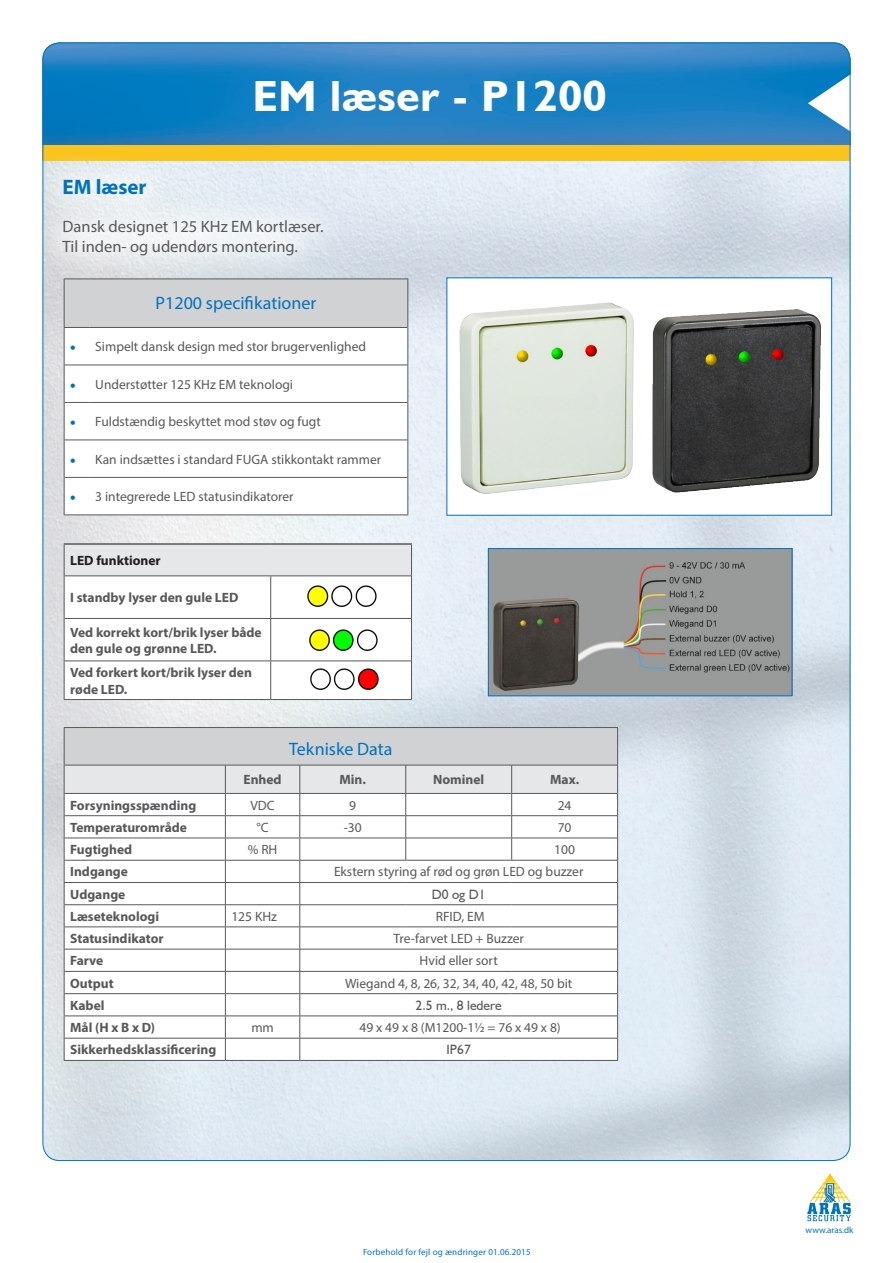
<style>
.page{position:relative;width:893px;height:1263px;background:#fff}
.page>*{position:absolute;margin:0;border:0;box-sizing:border-box;transform-origin:0 0}
.Titel_productgroep_i{font:700 43.5px "Humanist 521 BT";letter-spacing:.02em;color:#fff}
.Titel_specs{font:700 21px "Myriad Pro";color:#0072bc}
.Bodytekst{font:18px "Myriad Pro";color:#0072bc}
.Bodytekst-2{font:16.5px "Myriad Pro";color:#57585a}
.t1{font:700 16.5px "Myriad Pro";color:#0072bc}
.Bodytekst-3{font:13.5px "Myriad Pro";color:#57585a}
.Bodytekst-4{font:700 13.5px/16.5px "Myriad Pro";color:#57585a}
.Bodytekst-5{font:13.5px "Humanist 521 BT";color:#57585a}
.Bodytekst-6{font:700 13.5px "Myriad Pro";color:#231f20}
.Bodytekst-7{font:9px "Myriad Pro";letter-spacing:.02em;color:#0072bc}
.Bodytekst-8{font:9px "Myriad Pro";color:#0072bc}
</style>
<div class="page">
<svg style="left:807px;top:1174px;width:44px;height:47px"></svg>
<img style="left:43px;top:161px;width:807px;height:999px">
<img style="left:43px;top:43px;width:807px;height:102px">
<div style="left:43px;top:145px;width:807px;height:16px;background:#fac41e"></div>
<svg style="left:808px;top:71px;width:43px;height:64px"></svg>
<div style="left:64px;top:544px;width:347px;height:32px;background:#e6e7e9"></div>
<svg style="left:65px;top:576px;width:346px;height:123px"></svg>
<hr style="left:411px;top:545px;width:1px;height:31px;background:#57585a">
<hr style="left:411px;top:576px;width:1px;height:42px;background:#57585a">
<hr style="left:411px;top:618px;width:1px;height:43px;background:#57585a">
<hr style="left:411px;top:661px;width:1px;height:38px;background:#57585a">
<hr style="left:271px;top:575px;width:140px;height:1px;background:#57585a">
<hr style="left:270px;top:576px;width:1px;height:42px;background:#57585a">
<hr style="left:271px;top:618px;width:140px;height:1px;background:#57585a">
<hr style="left:270px;top:619px;width:1px;height:41px;background:#57585a">
<hr style="left:270px;top:661px;width:1px;height:38px;background:#57585a">
<hr style="left:65px;top:575px;width:206px;height:1px;background:#57585a">
<hr style="left:65px;top:618px;width:206px;height:1px;background:#57585a">
<hr style="left:64px;top:543px;width:207px;height:2px;background:#57585a">
<hr style="left:271px;top:543px;width:141px;height:2px;background:#57585a">
<hr style="left:64px;top:545px;width:1px;height:31px;background:#57585a">
<hr style="left:64px;top:576px;width:1px;height:42px;background:#57585a">
<hr style="left:64px;top:618px;width:1px;height:43px;background:#57585a">
<hr style="left:64px;top:661px;width:1px;height:38px;background:#57585a">
<hr style="left:65px;top:660px;width:206px;height:1px;background:#57585a">
<hr style="left:271px;top:660px;width:140px;height:1px;background:#57585a">
<hr style="left:64px;top:699px;width:207px;height:1px;background:#57585a">
<hr style="left:271px;top:699px;width:141px;height:1px;background:#57585a">
<img style="left:303px;top:582px;width:76px;height:30px">
<img style="left:304px;top:625px;width:77px;height:31px">
<img style="left:305px;top:665px;width:77px;height:30px">
<svg style="left:42px;top:152px;width:307px;height:129px;fill:#e6ecf1"></svg>
<div style="left:64px;top:279px;width:344px;height:48px;background:#d1d2d4"></div>
<svg style="left:65px;top:328px;width:342px;height:186px"></svg>
<hr style="left:64px;top:279px;width:1px;height:48px;background:#57585a">
<hr style="left:407px;top:279px;width:1px;height:48px;background:#57585a">
<hr style="left:407px;top:327px;width:1px;height:38px;background:#57585a">
<hr style="left:407px;top:365px;width:1px;height:37px;background:#57585a">
<hr style="left:407px;top:402px;width:1px;height:38px;background:#57585a">
<hr style="left:407px;top:440px;width:1px;height:37px;background:#57585a">
<hr style="left:407px;top:477px;width:1px;height:37px;background:#57585a">
<hr style="left:89px;top:514px;width:319px;height:1px;background:#57585a">
<hr style="left:89px;top:327px;width:318px;height:1px;background:#57585a">
<hr style="left:89px;top:365px;width:318px;height:1px;background:#57585a">
<hr style="left:89px;top:402px;width:318px;height:1px;background:#57585a">
<hr style="left:89px;top:439px;width:318px;height:1px;background:#57585a">
<hr style="left:89px;top:477px;width:318px;height:1px;background:#57585a">
<svg style="left:64px;top:279px;width:25px;height:1px"></svg>
<hr style="left:89px;top:279px;width:319px;height:1px;background:#57585a">
<svg style="left:64px;top:327px;width:25px;height:1px"></svg>
<svg style="left:65px;top:365px;width:24px;height:1px"></svg>
<svg style="left:65px;top:402px;width:24px;height:1px"></svg>
<svg style="left:65px;top:439px;width:24px;height:1px"></svg>
<svg style="left:65px;top:477px;width:24px;height:1px"></svg>
<svg style="left:64px;top:514px;width:25px;height:1px"></svg>
<hr style="left:64px;top:328px;width:1px;height:37px;background:#57585a">
<hr style="left:64px;top:365px;width:1px;height:37px;background:#57585a">
<hr style="left:64px;top:402px;width:1px;height:38px;background:#57585a">
<hr style="left:64px;top:440px;width:1px;height:37px;background:#57585a">
<hr style="left:64px;top:477px;width:1px;height:37px;background:#57585a">
<div style="left:64px;top:727px;width:554px;height:38px;background:#d1d2d4"></div>
<hr style="left:225px;top:1060px;width:75px;height:1px;background:#57585a">
<hr style="left:300px;top:1060px;width:106px;height:1px;background:#57585a">
<hr style="left:406px;top:1060px;width:106px;height:1px;background:#57585a">
<hr style="left:512px;top:1060px;width:106px;height:1px;background:#57585a">
<hr style="left:64px;top:1060px;width:161px;height:1px;background:#57585a">
<hr style="left:64px;top:727px;width:161px;height:1px;background:#57585a">
<hr style="left:64px;top:728px;width:1px;height:37px;background:#57585a">
<hr style="left:225px;top:727px;width:75px;height:1px;background:#57585a">
<hr style="left:300px;top:727px;width:106px;height:1px;background:#57585a">
<hr style="left:406px;top:727px;width:106px;height:1px;background:#57585a">
<hr style="left:512px;top:727px;width:106px;height:1px;background:#57585a">
<hr style="left:617px;top:728px;width:1px;height:37px;background:#57585a">
<svg style="left:64px;top:765px;width:554px;height:295px"></svg>
<div style="left:446px;top:277px;width:386px;height:239px;background:#fff;border:1px solid #0072bc"></div>
<img style="left:490px;top:550px;width:300px;height:144px">
<div style="left:488px;top:548px;width:304px;height:148px;border:1px solid #0072bc"></div>
<img style="left:459px;top:303px;width:175px;height:190px">
<img style="left:652px;top:309px;width:169px;height:183px">
<p class="Titel_productgroep_i" style="left:253px;top:69px;width:355px">EM læser - P1200</p>
<p class="Titel_specs" style="left:63px;top:174px;width:86px">EM læser</p>
<p class="Bodytekst-2" style="left:63px;top:216px;width:262px">Dansk designet 125 KHz EM kortlæser.</p>
<p class="Bodytekst-2" style="left:63px;top:236px;width:237px">Til inden- og udendørs montering.</p>
<p class="Bodytekst" style="left:156px;top:292px;width:162px">P1200 specifikationer</p>
<p class="t1" style="left:70px;top:336px;width:7px">•</p>
<p class="Bodytekst-3" style="left:95px;top:338px;width:272px">Simpelt dansk design med stor brugervenlighed</p>
<p class="t1" style="left:70px;top:374px;width:7px">•</p>
<p class="Bodytekst-3" style="left:95px;top:376px;width:199px">Understøtter 125 KHz EM teknologi</p>
<p class="t1" style="left:70px;top:411px;width:7px">•</p>
<p class="Bodytekst-3" style="left:95px;top:413px;width:227px">Fuldstændig beskyttet mod støv og fugt</p>
<p class="t1" style="left:70px;top:448px;width:7px">•</p>
<p class="Bodytekst-3" style="left:95px;top:451px;width:288px">Kan indsættes i standard FUGA stikkontakt rammer</p>
<p class="t1" style="left:70px;top:486px;width:7px">•</p>
<p class="Bodytekst-3" style="left:95px;top:488px;width:200px">3 integrerede LED statusindikatorer</p>
<p class="Bodytekst-6" style="left:70px;top:552px;width:92px">LED funktioner</p>
<p class="Bodytekst-4" style="left:70px;top:589px;width:170px">I standby lyser den gule LED</p>
<p class="Bodytekst-4" style="left:70px;top:623px;width:193px">Ved korrekt kort/brik lyser både den gule og grønne LED.</p>
<p class="Bodytekst-4" style="left:70px;top:664px;width:183px">Ved forkert kort/brik lyser den røde LED.</p>
<p class="Bodytekst" style="left:289px;top:737px;width:105px">Tekniske Data</p>
<p class="Bodytekst-4" style="left:243px;top:771px;width:40px">Enhed</p>
<p class="Bodytekst-4" style="left:339px;top:771px;width:28px">Min.</p>
<p class="Bodytekst-4" style="left:433px;top:771px;width:53px">Nominel</p>
<p class="Bodytekst-4" style="left:550px;top:771px;width:31px">Max.</p>
<p class="Bodytekst-4" style="left:70px;top:796px;width:128px">Forsyningsspænding</p>
<p class="Bodytekst-3" style="left:250px;top:797px;width:26px">VDC</p>
<p class="Bodytekst-3" style="left:349px;top:797px;width:8px">9</p>
<p class="Bodytekst-3" style="left:558px;top:797px;width:15px">24</p>
<p class="Bodytekst-4" style="left:70px;top:819px;width:118px">Temperaturområde</p>
<p class="Bodytekst-3" style="left:257px;top:819px;width:14px">°C</p>
<p class="Bodytekst-3" style="left:344px;top:819px;width:19px">-30</p>
<p class="Bodytekst-3" style="left:558px;top:819px;width:15px">70</p>
<p class="Bodytekst-4" style="left:70px;top:841px;width:64px">Fugtighed</p>
<p class="Bodytekst-3" style="left:248px;top:841px;width:31px">% RH</p>
<p class="Bodytekst-3" style="left:554px;top:841px;width:22px">100</p>
<p class="Bodytekst-4" style="left:70px;top:863px;width:59px">Indgange</p>
<p class="Bodytekst-3" style="left:334px;top:863px;width:251px">Ekstern styring af rød og grøn LED og buzzer</p>
<p class="Bodytekst-4" style="left:70px;top:885px;width:57px">Udgange</p>
<p class="Bodytekst-5" style="left:432px;top:886px;width:55px">D0 og D1</p>
<p class="Bodytekst-4" style="left:70px;top:908px;width:91px">Læseteknologi</p>
<p class="Bodytekst-3" style="left:231px;top:908px;width:47px">125 KHz</p>
<p class="Bodytekst-3" style="left:436px;top:908px;width:50px">RFID, EM</p>
<p class="Bodytekst-4" style="left:70px;top:930px;width:95px">Statusindikator</p>
<p class="Bodytekst-3" style="left:393px;top:930px;width:132px">Tre-farvet LED + Buzzer</p>
<p class="Bodytekst-4" style="left:70px;top:952px;width:35px">Farve</p>
<p class="Bodytekst-3" style="left:420px;top:952px;width:80px">Hvid eller sort</p>
<p class="Bodytekst-4" style="left:70px;top:974px;width:45px">Output</p>
<p class="Bodytekst-3" style="left:345px;top:975px;width:229px">Wiegand 4, 8, 26, 32, 34, 40, 42, 48, 50 bit</p>
<p class="Bodytekst-4" style="left:70px;top:996px;width:36px">Kabel</p>
<p class="Bodytekst-5" style="left:416px;top:997px;width:88px">2.5 m., 8 ledere</p>
<p class="Bodytekst-4" style="left:70px;top:1019px;width:87px">Mål (H x B x D)</p>
<p class="Bodytekst-3" style="left:251px;top:1019px;width:24px">mm</p>
<p class="Bodytekst-3" style="left:359px;top:1019px;width:203px">49 x 49 x 8 (M1200-1½ = 76 x 49 x 8)</p>
<p class="Bodytekst-4" style="left:70px;top:1041px;width:148px">Sikkerhedsklassificering</p>
<p class="Bodytekst-5" style="left:447px;top:1041px;width:26px">IP67</p>
<p class="Bodytekst-7" style="left:363px;top:1246px;width:169px">Forbehold for fejl og ændringer 01.06.2015</p>
<p class="Bodytekst-8" style="left:806px;top:1224px;width:49px">www.aras.dk</p>
</div>
